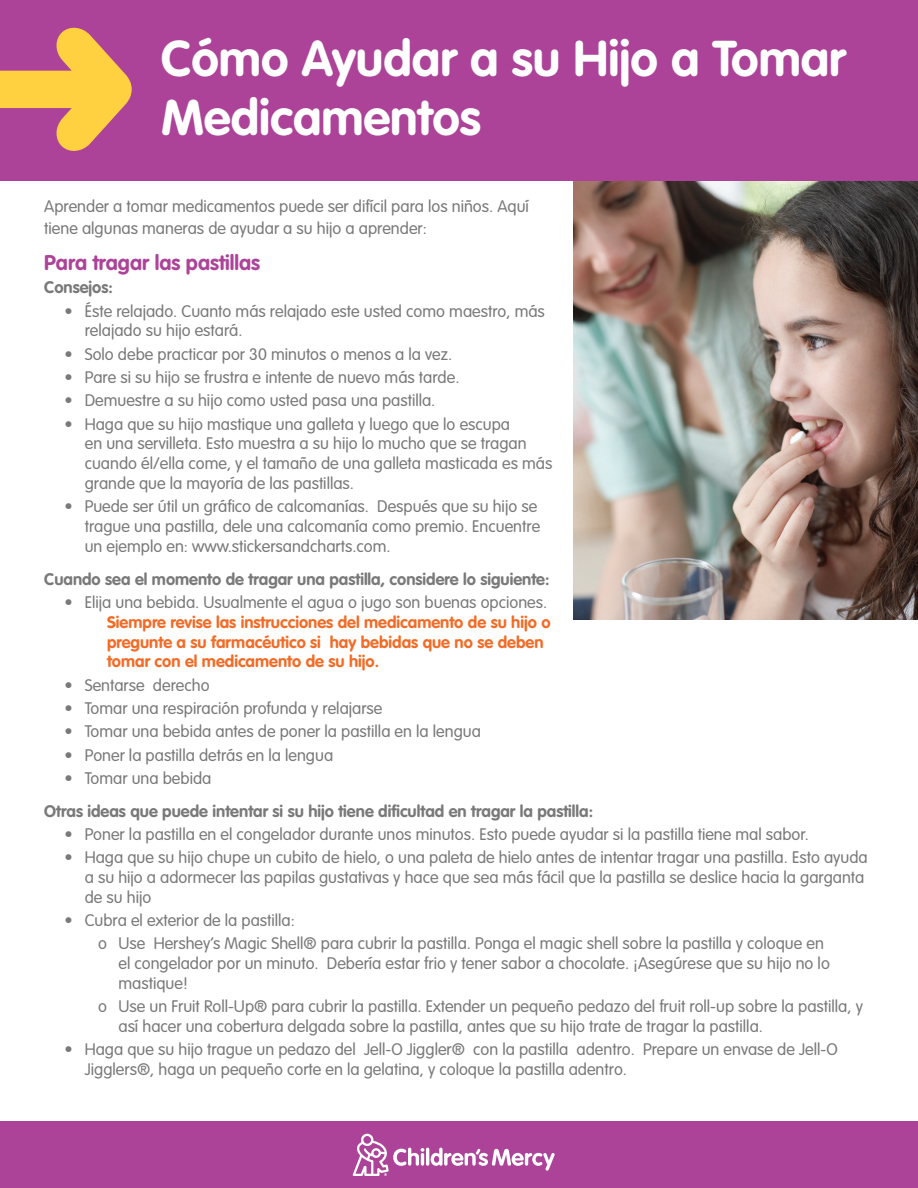
<style>
.page{position:relative;width:918px;height:1188px;background:#fff}
.page>*{position:absolute;margin:0;border:0;box-sizing:border-box;transform-origin:0 0}
.t1{font:700 49.5px/59.4px "VAG Rounded Std";color:#fff}
.t2{font:700 21px "VAG Rounded Std";color:#ac4399}
.t3{font:300 16.5px/19.8px "VAG Rounded Std";color:#79797a}
.t4{font:700 16.5px "VAG Rounded Std";color:#79797a}
.t5{font:700 16.5px/19.8px "VAG Rounded Std";color:#f36b26}
</style>
<div class="page">
<div style="left:0;top:0;width:918px;height:181px;background:#ac4399"></div>
<div style="left:0;top:1121px;width:918px;height:67px;background:#ac4399"></div>
<svg style="left:0;top:28px;width:132px;height:123px"></svg>
<svg style="left:353px;top:1134px;width:71px;height:42px"></svg>
<hr style="left:426px;top:1148px;width:3px;height:18px;background:#fff;border-radius:2px">
<svg style="left:431px;top:1148px;width:124px;height:23px"></svg>
<img style="left:573px;top:182px;width:345px;height:438px">
<h1 class="t1" style="left:161px;top:30px;width:686px">Cómo Ayudar a su Hijo a Tomar<br>Medicamentos</h1>
<p class="t3" style="left:44px;top:196px;width:486px;line-height:21.6px">Aprender a tomar medicamentos puede ser difícil para los niños. Aquí tiene algunas maneras de ayudar a su hijo a aprender:</p>
<p class="t2" style="left:44px;top:250px;width:217px">Para tragar las pastillas</p>
<p class="t4" style="left:44px;top:278px;width:70px">Consejos:</p>
<p class="t3" style="left:85px;top:302px;width:462px;text-indent:-20px">• Éste relajado. Cuanto más relajado este usted como maestro, más relajado su hijo estará.</p>
<p class="t3" style="left:65px;top:345px;width:389px">• Solo debe practicar por 30 minutos o menos a la vez.</p>
<p class="t3" style="left:65px;top:368px;width:396px">• Pare si su hijo se frustra e intente de nuevo más tarde.</p>
<p class="t3" style="left:65px;top:391px;width:372px">• Demuestre a su hijo como usted pasa una pastilla.</p>
<p class="t3" style="left:85px;top:415px;width:469px;text-indent:-20px">• Haga que su hijo mastique una galleta y luego que lo escupa<br>en una servilleta. Esto muestra a su hijo lo mucho que se tragan cuando él/ella come, y el tamaño de una galleta masticada es más grande que la mayoría de las pastillas.</p>
<p class="t3" style="left:85px;top:497px;width:457px;text-indent:-20px">• Puede ser útil un gráfico de calcomanías. Después que su hijo se trague una pastilla, dele una calcomanía como premio. Encuentre un ejemplo en: www.stickersandcharts.com.</p>
<p class="t4" style="left:44px;top:569px;width:507px">Cuando sea el momento de tragar una pastilla, considere lo siguiente:</p>
<p class="t3" style="left:65px;top:593px;width:484px">• Elija una bebida. Usualmente el agua o jugo son buenas opciones.</p>
<p class="t5" style="left:107px;top:613px;width:445px">Siempre revise las instrucciones del medicamento de su hijo o pregunte a su farmacéutico si hay bebidas que no se deben tomar con el medicamento de su hijo.</p>
<p class="t3" style="left:65px;top:676px;width:147px">• Sentarse derecho</p>
<p class="t3" style="left:65px;top:699px;width:319px">• Tomar una respiración profunda y relajarse</p>
<p class="t3" style="left:65px;top:722px;width:418px">• Tomar una bebida antes de poner la pastilla en la lengua</p>
<p class="t3" style="left:65px;top:745px;width:270px">• Poner la pastilla detrás en la lengua</p>
<p class="t3" style="left:65px;top:769px;width:148px">• Tomar una bebida</p>
<p class="t4" style="left:44px;top:801px;width:550px">Otras ideas que puede intentar si su hijo tiene dificultad en tragar la pastilla:</p>
<p class="t3" style="left:65px;top:825px;width:746px">• Poner la pastilla en el congelador durante unos minutos. Esto puede ayudar si la pastilla tiene mal sabor.</p>
<p class="t3" style="left:85px;top:848px;width:784px;text-indent:-20px">• Haga que su hijo chupe un cubito de hielo, o una paleta de hielo antes de intentar tragar una pastilla. Esto ayuda a su hijo a adormecer las papilas gustativas y hace que sea más fácil que la pastilla se deslice hacia la garganta de su hijo</p>
<p class="t3" style="left:98px;top:909px;width:727px;line-height:23.2px;text-indent:-34px">• Cubra el exterior de la pastilla:<br>o Use Hershey’s Magic Shell® para cubrir la pastilla. Ponga el magic shell sobre la pastilla y coloque en</p>
<p class="t3" style="left:118px;top:954px;width:713px">el congelador por un minuto. Debería estar frio y tener sabor a chocolate. ¡Asegúrese que su hijo no lo mastique!</p>
<p class="t3" style="left:118px;top:997px;width:746px;text-indent:-20px">o Use un Fruit Roll-Up® para cubrir la pastilla. Extender un pequeño pedazo del fruit roll-up sobre la pastilla, y así hacer una cobertura delgada sobre la pastilla, antes que su hijo trate de tragar la pastilla.</p>
<p class="t3" style="left:85px;top:1040px;width:755px;text-indent:-20px">• Haga que su hijo trague un pedazo del Jell-O Jiggler® con la pastilla adentro. Prepare un envase de Jell-O<br>Jigglers®, haga un pequeño corte en la gelatina, y coloque la pastilla adentro.</p>
</div>
